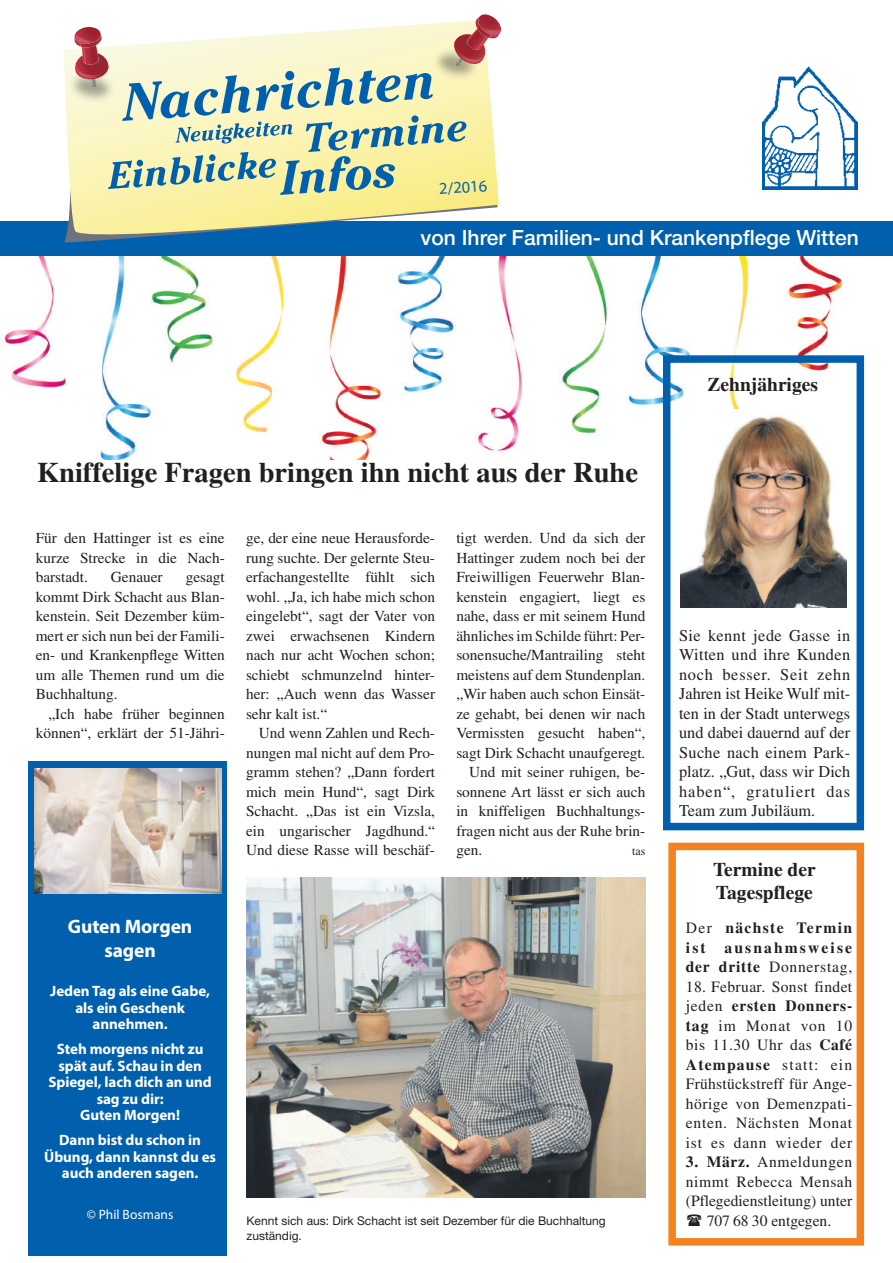
<style>
.page{position:relative;width:893px;height:1263px;background:#fff}
.page>*{position:absolute;margin:0;border:0;box-sizing:border-box;transform-origin:0 0}
.t1{font:700 28.5px "Times";color:#231f20}
.t2{font:500 21px "Helvetica Neue";color:#fff}
.t3{font:700 19.5px/23.4px "Times";color:#231f20}
.t4{font:700 19.5px/23.4px "Myriad Pro";letter-spacing:-.005em;color:#fff;text-align:center}
.t5{font:16.5px/19.5px "Times";color:#231f20;text-align:justify}
.t6{font:16.5px "Myriad Pro";color:#0160ae}
.t7{font:15.75px/19.5px "Times";letter-spacing:.035em;color:#231f20;text-align:justify}
.t8{font:15.75px/19.5px "Times";color:#231f20;text-align:center}
.t9{font:700 15.75px/19.5px "Times";letter-spacing:.135em;color:#231f20;text-align:justify}
.t10{font:15.3px/19.5px "Times";color:#231f20;text-align:justify}
.t11{font:700 15px/16.5px "Myriad Pro";letter-spacing:-.005em;color:#fff;text-align:center}
.t12{font:13.5px "Myriad Pro";color:#fff}
.t13{font:12px/15px "Helvetica Neue";color:#231f20}
.t14{font:12px "Times";color:#231f20}
.s1{font-weight:400}
.s2{font-weight:700}
</style>
<div class="page">
<img style="left:763px;top:66px;width:95px;height:123px">
<div style="left:0;top:221px;width:893px;height:34px;background:#0160ae"></div>
<svg style="left:64px;top:144px;width:435px;height:99px"></svg>
<img style="left:64px;top:35px;width:11px;height:109px">
<svg style="left:75px;top:14px;width:426px;height:181px;background:#d7dbbd"></svg>
<img style="left:3px;top:256px;width:840px;height:203px">
<div style="left:663px;top:355px;width:201px;height:475px;border:8px solid #0160ae"></div>
<div style="left:668px;top:843px;width:196px;height:402px;border:8px solid #f58220"></div>
<div style="left:29px;top:761px;width:198px;height:495px;background:#0160ae"></div>
<img style="left:34px;top:768px;width:188px;height:125px">
<img style="left:247px;top:878px;width:398px;height:319px">
<img style="left:680px;top:409px;width:167px;height:199px">
<p class="t6" style="left:438px;top:179px;width:49px;rotate:-4deg">2/2016</p>
<h2 class="t2" style="left:420px;top:225px;width:440px">von Ihrer Familien- und Krankenpflege Witten</h2>
<h1 class="t1" style="left:37px;top:455px;width:602px">Kniffelige Fragen bringen ihn nicht aus der Ruhe</h1>
<p class="t10" style="left:36px;top:528px;width:191px">Für den Hattinger ist es eine kurze Strecke in die Nach&shy;barstadt.</p>
<p class="t10" style="left:111px;top:567px;width:53px">Genauer</p>
<p class="t10" style="left:36px;top:567px;width:191px;text-indent:150px">gesagt kommt Dirk Schacht aus Blan&shy;kenstein. Seit Dezember küm&shy;mert er sich nun bei der Famili&shy;en- und Krankenpflege Witten um alle Themen rund um die Buchhaltung.</p>
<p class="t10" style="left:36px;top:704px;width:191px;text-align:right">„Ich habe früher beginnen können“, erklärt der 51-Jähri-</p>
<p class="t10" style="left:246px;top:528px;width:191px">ge, der eine neue Herausforde&shy;rung suchte. Der gelernte Steu&shy;erfachangestellte fühlt sich wohl. „Ja, ich habe mich schon eingelebt“, sagt der Vater von zwei erwachsenen Kindern nach nur acht Wochen schon; schiebt schmunzelnd hinter&shy;her: „Auch wenn das Wasser sehr kalt ist.“</p>
<p class="t10" style="left:246px;top:723px;width:191px;text-indent:13px">Und wenn Zahlen und Rech&shy;nungen mal nicht auf dem Pro&shy;gramm stehen? „Dann fordert mich mein Hund“, sagt Dirk Schacht. „Das ist ein Vizsla, ein ungarischer Jagdhund.“ Und diese Rasse will beschäf-</p>
<p class="t10" style="left:456px;top:528px;width:191px">tigt werden. Und da sich der</p>
<p class="t10" style="left:456px;top:548px;width:191px">Hattinger zudem noch bei der</p>
<p class="t10" style="left:456px;top:567px;width:191px">Freiwilligen Feuerwehr Blan-</p>
<p class="t10" style="left:456px;top:587px;width:191px">kenstein engagiert, liegt es</p>
<p class="t10" style="left:456px;top:606px;width:191px">nahe, dass er mit seinem Hund</p>
<p class="t10" style="left:456px;top:626px;width:191px">ähnliches im Schilde führt: Per-</p>
<p class="t10" style="left:456px;top:645px;width:191px">sonensuche/Mantrailing steht</p>
<p class="t10" style="left:456px;top:665px;width:191px">meistens auf dem Stundenplan.</p>
<p class="t10" style="left:456px;top:684px;width:191px">„Wir haben auch schon Einsät-</p>
<p class="t10" style="left:456px;top:704px;width:191px">ze gehabt, bei denen wir nach</p>
<p class="t10" style="left:456px;top:723px;width:191px">Vermissten gesucht haben“,</p>
<p class="t10" style="left:456px;top:743px;width:191px">sagt Dirk Schacht unaufgeregt.</p>
<p class="t10" style="left:469px;top:762px;width:178px">Und mit seiner ruhigen, be-</p>
<p class="t10" style="left:456px;top:782px;width:191px">sonnene Art lässt er sich auch</p>
<p class="t10" style="left:456px;top:801px;width:191px">in kniffeligen Buchhaltungs-</p>
<p class="t10" style="left:456px;top:821px;width:191px">fragen nicht aus der Ruhe brin-</p>
<p class="t10" style="left:456px;top:840px;width:27px">gen.</p>
<p class="t14" style="left:632px;top:844px;width:15px">tas</p>
<p class="t4" style="left:68px;top:914px;width:126px">Guten Morgen sagen</p>
<p class="t11" style="left:50px;top:982px;width:161px">Jeden Tag als eine Gabe, als ein Geschenk annehmen.</p>
<p class="t11" style="left:48px;top:1040px;width:165px">Steh morgens nicht zu spät auf. Schau in den<br>Spiegel, lach dich an und sag zu dir:<br>Guten Morgen!</p>
<p class="t11" style="left:44px;top:1131px;width:173px">Dann bist du schon in<br>Übung, dann kannst du es auch anderen sagen.</p>
<p class="t12" style="left:87px;top:1206px;width:88px">© Phil Bosmans</p>
<p class="t13" style="left:247px;top:1213px;width:361px">Kennt sich aus: Dirk Schacht ist seit Dezember für die Buchhaltung zuständig.</p>
<p class="t3" style="left:707px;top:372px;width:112px">Zehnjähriges</p>
<p class="t5" style="left:679px;top:625px;width:173px">Sie kennt jede Gasse in Witten und ihre Kunden noch besser. Seit zehn Jahren ist Heike Wulf mit&shy;ten in der Stadt unterwegs und dabei dauernd auf der Suche nach einem Park&shy;platz. „Gut, dass wir Dich haben“, gratuliert das Team zum Jubiläum.</p>
<p class="t3" style="left:713px;top:857px;width:104px">Termine der<br>Tagespflege</p>
<p class="t9" style="left:686px;top:918px;width:168px"><span class="s1">Der</span> nächste Termin ist ausnahmsweise der dritte <span class="s1">Donnerstag,</span></p>
<p class="t7" style="left:686px;top:976px;width:168px">18. Februar. Sonst findet jeden <span class="s2">ersten Donners&shy;tag</span> im Monat von 10 bis 11.30 Uhr das <span class="s2">Café Atempause</span> statt: ein Frühstückstreff für Ange&shy;hörige von Demenzpati&shy;enten. Nächsten Monat ist es dann wieder der</p>
<p class="t8" style="left:686px;top:1152px;width:168px"><span class="s2">3. März.</span> Anmeldungen nimmt Rebecca Mensah (Pflegedienstleitung) unter<br>707 68 30 entgegen.</p>
</div>
